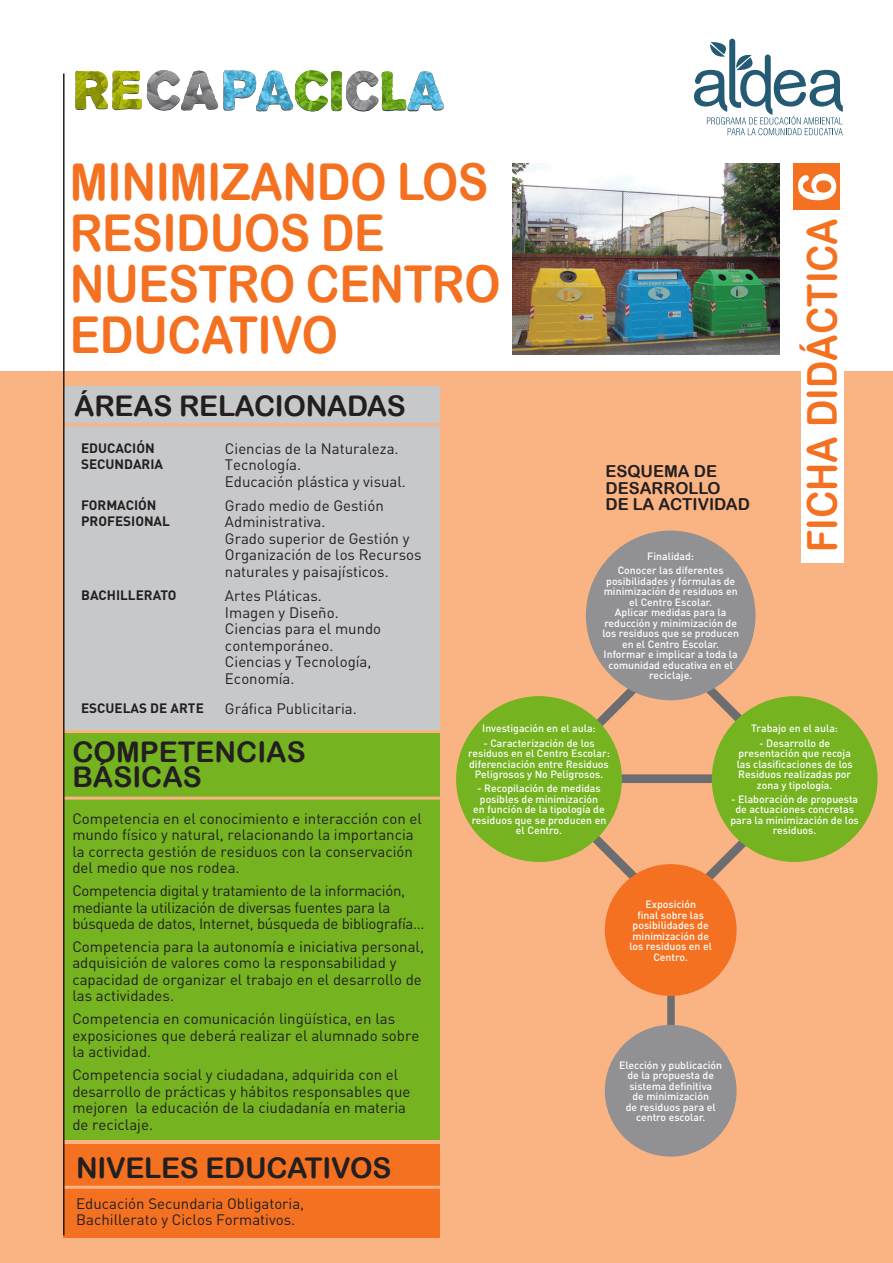
<style>
.page{position:relative;width:893px;height:1263px;background:#fff}
.page>*{position:absolute;margin:0;border:0;box-sizing:border-box;transform-origin:0 0}
.Ladillo{font:52.2px "Arial Rounded MT Bold";color:#fff}
.Título{font:50.85px/50.8px "Arial Rounded MT Bold";letter-spacing:-.01em;color:#f37121;scale:.9 1}
.t1{font:41.1px "Arial Rounded MT Bold";color:#f37121;scale:.9 1}
.t2{font:28.5px "Arial Rounded MT Bold";letter-spacing:-.01em;color:#231f20}
.t3{font:16.5px "Arial Rounded MT Bold";color:#231f20}
.Texto_general{font:15px/16.5px "DIN";color:#231f20}
.Texto_general-2{font:15px/16.5px "DIN";letter-spacing:-.02em;color:#231f20}
.t4{font:700 13.5px/16.5px "DIN";color:#231f20}
.t5{font:500 10.5px/10.5px "DIN";color:#fff;text-align:center}
</style>
<div class="page">
<div style="left:0;top:371px;width:893px;height:892px;background:#fab382"></div>
<svg style="left:75px;top:70px;width:369px;height:42px"></svg>
<img style="left:123px;top:99px;width:19px;height:3px">
<img style="left:115px;top:107px;width:26px;height:2px">
<img style="left:112px;top:71px;width:4px;height:37px">
<div style="left:801px;top:194px;width:43px;height:369px;background:#fff"></div>
<svg style="left:694px;top:39px;width:149px;height:96px"></svg>
<div style="left:63px;top:386px;width:376px;height:343px;background:#c7c8ca"></div>
<hr style="left:27px;top:423px;width:473px;height:3px;background:#fab382">
<div style="left:63px;top:733px;width:376px;height:407px;background:#75b321"></div>
<div style="left:63px;top:1144px;width:376px;height:93px;background:#f37121"></div>
<hr style="left:45px;top:797px;width:404px;height:3px;background:#fab382">
<hr style="left:64px;top:1186px;width:400px;height:3px;background:#fab382">
<svg style="left:528px;top:640px;width:284px;height:282px"></svg>
<div style="left:667px;top:902px;width:8px;height:124px;background:#6c6d70"></div>
<div style="left:605px;top:1025px;width:132px;height:132px;background:#919194;border-radius:50%"></div>
<div style="left:605px;top:864px;width:132px;height:132px;background:#f37121;border-radius:50%"></div>
<div style="left:586px;top:531px;width:169px;height:169px;background:#919194;border-radius:50%"></div>
<div style="left:617px;top:774px;width:98px;height:9px;background:#6c6d70"></div>
<div style="left:456px;top:696px;width:166px;height:166px;background:#75b321;border-radius:50%"></div>
<div style="left:712px;top:696px;width:166px;height:166px;background:#75b321;border-radius:50%"></div>
<hr style="left:63px;top:73px;width:2px;height:1162px;background:#231f20">
<div style="left:793px;top:163px;width:47px;height:46px;background:#f37121"></div>
<img style="left:513px;top:163px;width:267px;height:192px">
<p class="Título" style="left:70px;top:156px;width:467px">MINIMIZANDO LOS<br>RESIDUOS DE</p>
<p class="Título" style="left:70px;top:258px;width:480px">NUESTRO CENTRO<br>EDUCATIVO</p>
<p class="t2" style="left:74px;top:389px;width:333px">ÁREAS RELACIONADAS</p>
<p class="t4" style="left:81px;top:439px;width:84px">EDUCACIÓN<br>SECUNDARIA</p>
<p class="Texto_general" style="left:225px;top:440px;width:183px">Ciencias de la Naturaleza.<br>Tecnología.<br>Educación plástica y visual.</p>
<p class="t4" style="left:81px;top:496px;width:90px">FORMACIÓN<br>PROFESIONAL</p>
<p class="Texto_general" style="left:225px;top:497px;width:198px">Grado medio de Gestión<br>Administrativa.<br>Grado superior de Gestión y<br>Organización de los Recursos naturales y paisajísticos.</p>
<p class="t4" style="left:81px;top:586px;width:97px">BACHILLERATO</p>
<p class="Texto_general" style="left:225px;top:587px;width:158px">Artes Pláticas.<br>Imagen y Diseño.<br>Ciencias para el mundo contemporáneo.<br>Ciencias y Tecnología,<br>Economía.</p>
<p class="t4" style="left:81px;top:699px;width:124px">ESCUELAS DE ARTE</p>
<p class="Texto_general" style="left:225px;top:700px;width:133px">Gráfica Publicitaria.</p>
<p class="t3" style="left:605px;top:462px;width:113px">ESQUEMA DE</p>
<p class="t3" style="left:605px;top:478px;width:117px">DESARROLLO</p>
<p class="t3" style="left:605px;top:495px;width:146px">DE LA ACTIVIDAD</p>
<p class="t5" style="left:647px;top:551px;width:48px">Finalidad:</p>
<p class="t5" style="left:604px;top:565px;width:135px">Conocer las diferentes posibilidades y fórmulas de minimización de residuos en el Centro Escolar.</p>
<p class="t5" style="left:602px;top:607px;width:138px">Aplicar medidas para la reducción y minimización de los residuos que se producen en el Centro Escolar.</p>
<p class="t5" style="left:604px;top:649px;width:136px">Informar e implicar a toda la comunidad educativa en el reciclaje.</p>
<p class="Ladillo" style="left:786px;top:203px;width:32px;rotate:-90deg">6</p>
<p class="t1" style="left:798px;top:552px;width:373px;rotate:-90deg">FICHA DIDÁCTICA</p>
<p class="t2" style="left:72px;top:735px;width:235px">COMPETENCIAS</p>
<p class="t2" style="left:72px;top:760px;width:131px">BÁSICAS</p>
<p class="Texto_general" style="left:72px;top:810px;width:351px">Competencia en el conocimiento e interacción con el mundo físico y natural, relacionando la importancia la correcta gestión de residuos con la conservación del medio que nos rodea.</p>
<p class="Texto_general-2" style="left:72px;top:882px;width:354px">Competencia digital y tratamiento de la información, mediante la utilización de diversas fuentes para la búsqueda de datos, Internet, búsqueda de bibliografía…</p>
<p class="Texto_general" style="left:72px;top:938px;width:353px">Competencia para la autonomía e iniciativa personal, adquisición de valores como la responsabilidad y capacidad de organizar el trabajo en el desarrollo de las actividades.</p>
<p class="Texto_general" style="left:72px;top:1010px;width:348px">Competencia en comunicación lingüística, en las exposiciones que deberá realizar el alumnado sobre la actividad.</p>
<p class="Texto_general" style="left:72px;top:1066px;width:340px">Competencia social y ciudadana, adquirida con el desarrollo de prácticas y hábitos responsables que mejoren la educación de la ciudadanía en materia de reciclaje.</p>
<p class="t2" style="left:76px;top:1151px;width:317px">NIVELES EDUCATIVOS</p>
<p class="Texto_general" style="left:76px;top:1195px;width:229px">Educación Secundaria Obligatoria,<br>Bachillerato y Ciclos Formativos.</p>
<p class="t5" style="left:482px;top:723px;width:115px">Investigación en el aula:</p>
<p class="t5" style="left:468px;top:737px;width:143px">- Caracterización de los residuos en el Centro Escolar: diferenciación entre Residuos<br>Peligrosos y No Peligrosos.</p>
<p class="t5" style="left:472px;top:783px;width:136px">- Recopilación de medidas posibles de minimización<br>en función de la tipología de residuos que se producen en el Centro.</p>
<p class="t5" style="left:751px;top:723px;width:88px">Trabajo en el aula:</p>
<p class="t5" style="left:737px;top:737px;width:118px">- Desarrollo de presentación que recoja las clasificaciones de los<br>Residuos realizadas por zona y tipología.</p>
<p class="t5" style="left:730px;top:793px;width:130px">- Elaboración de propuesta de actuaciones concretas para la minimización de los residuos.</p>
<p class="t5" style="left:629px;top:899px;width:84px">Exposición<br>final sobre las posibilidades de minimización de los residuos en el<br>Centro.</p>
<p class="t5" style="left:619px;top:1059px;width:104px">Elección y publicación de la propuesta de sistema definitiva<br>de minimización<br>de residuos para el centro escolar.</p>
</div>
